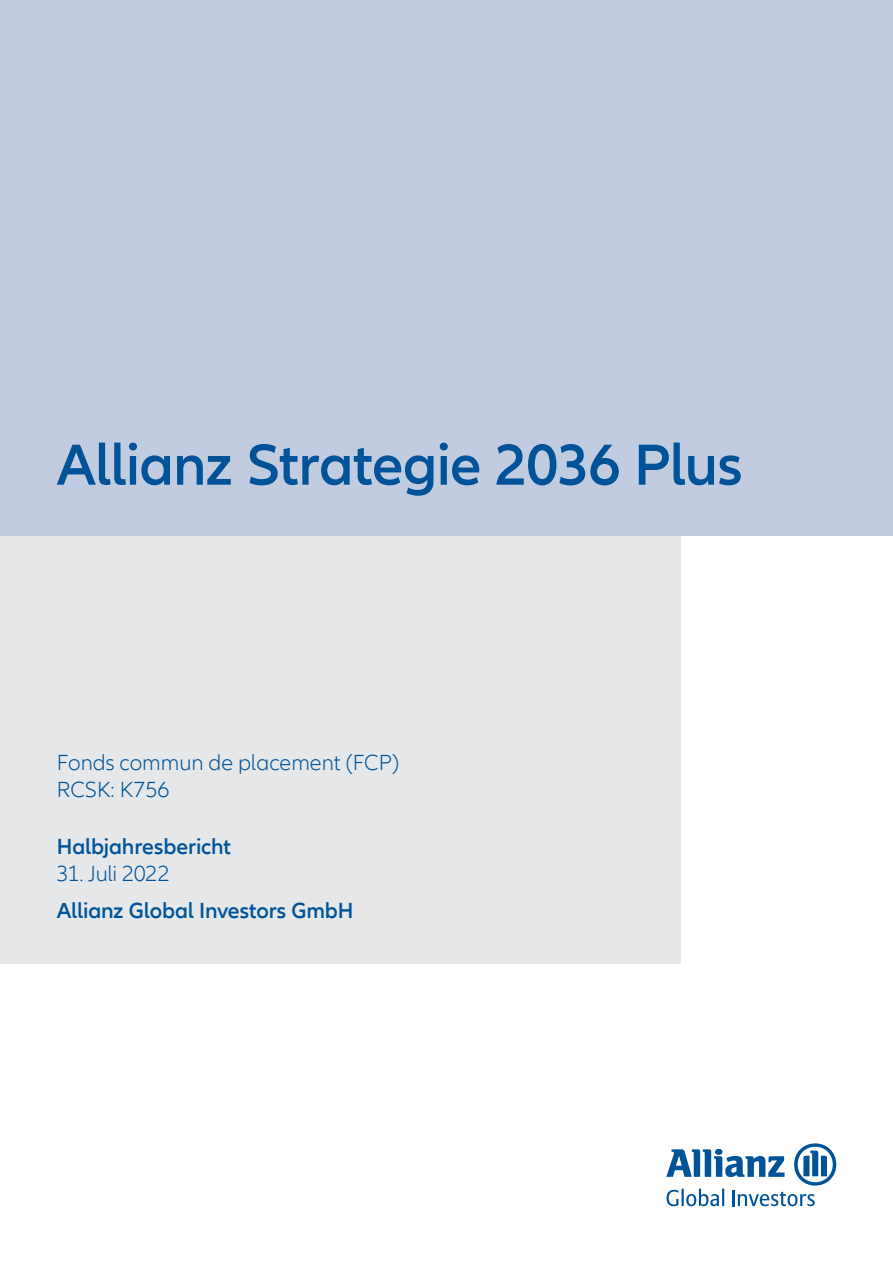
<style>
.page{position:relative;width:893px;height:1263px;background:#fff}
.page>*{position:absolute;margin:0;border:0;box-sizing:border-box;transform-origin:0 0}
.t1{font:600 60px "Allianz Neo";letter-spacing:-.015em;color:#005399}
.t2{font:300 22.5px/27px "Allianz Neo";color:#005399}
.t3{font:600 22.5px "Allianz Neo";letter-spacing:-.005em;color:#005399}
</style>
<div class="page">
<svg style="left:666px;top:1143px;width:170px;height:63px"></svg>
<div style="left:0;top:444px;width:680px;height:520px;background:#e6e7e8"></div>
<div style="left:0;top:0;width:893px;height:536px;background:#c2cce1"></div>
<h1 class="t1" style="left:57px;top:430px;width:687px">Allianz Strategie 2036 Plus</h1>
<p class="t2" style="left:57px;top:749px;width:344px">Fonds commun de placement (FCP)<br>RCSK: K756</p>
<p class="t3" style="left:57px;top:833px;width:176px">Halbjahresbericht</p>
<p class="t2" style="left:57px;top:860px;width:115px">31. Juli 2022</p>
<p class="t3" style="left:57px;top:897px;width:298px">Allianz Global Investors GmbH</p>
</div>
